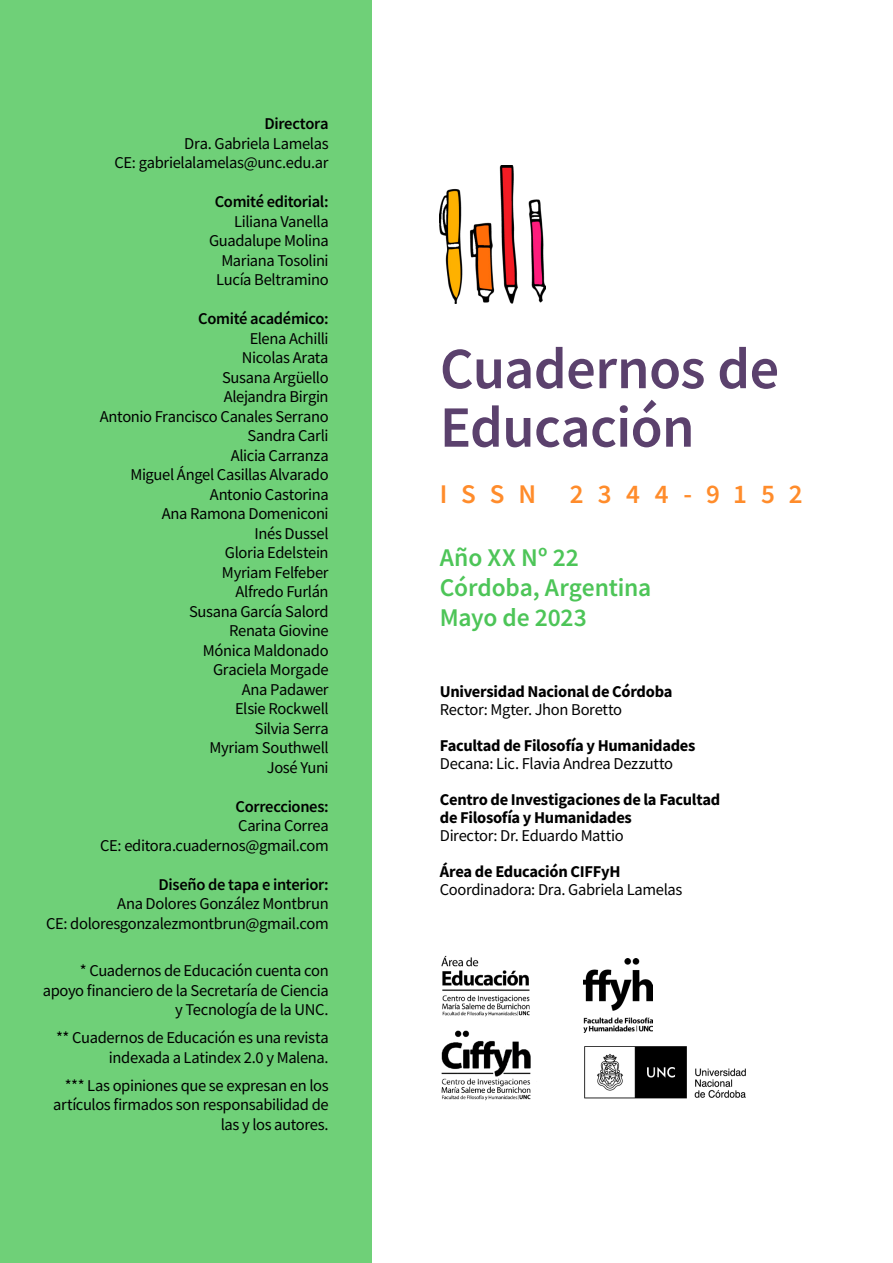
<style>
.page{position:relative;width:893px;height:1263px;background:#fff}
.page>*{position:absolute;margin:0;border:0;box-sizing:border-box;transform-origin:0 0}
.t1{font:600 58.5px/58.5px "Source Sans Pro";letter-spacing:-.01em;color:#5b416d}
.t2{font:600 27px "Source Sans Pro";letter-spacing:.52em;color:#ff8c2b}
.t3{font:600 25.5px/30px "Source Sans Pro";letter-spacing:-.005em;color:#4dc558}
.t4{font:16.5px/19.5px "Source Sans Pro";letter-spacing:-.02em;color:#000;text-align:right}
.t5{font:700 16.5px/18px "Source Sans Pro";letter-spacing:-.02em;color:#000}
.t6{font:600 16.5px "Source Sans Pro";letter-spacing:-.02em;color:#000}
</style>
<div class="page">
<div style="left:0;top:0;width:371px;height:1263px;background:#6fd078"></div>
<img style="left:440px;top:166px;width:106px;height:137px">
<img style="left:584px;top:1046px;width:162px;height:53px">
<img style="left:441px;top:1030px;width:90px;height:71px">
<img style="left:441px;top:955px;width:89px;height:62px">
<img style="left:583px;top:958px;width:69px;height:75px">
<p class="t6" style="left:264px;top:113px;width:66px">Directora</p>
<p class="t4" style="left:115px;top:133px;width:215px">Dra. Gabriela Lamelas<br>CE: gabrielalamelas@unc.edu.ar</p>
<p class="t6" style="left:215px;top:191px;width:115px">Comité editorial:</p>
<p class="t4" style="left:209px;top:211px;width:121px">Liliana Vanella<br>Guadalupe Molina<br>Mariana Tosolini<br>Lucía Beltramino</p>
<p class="t6" style="left:198px;top:308px;width:132px">Comité académico:</p>
<p class="t4" style="left:100px;top:328px;width:230px">Elena Achilli<br>Nicolas Arata<br>Susana Argüello<br>Alejandra Birgin<br>Antonio Francisco Canales Serrano<br>Sandra Carli<br>Alicia Carranza<br>Miguel Ángel Casillas Alvarado<br>Antonio Castorina<br>Ana Ramona Domeniconi<br>Inés Dussel<br>Gloria Edelstein<br>Myriam Felfeber<br>Alfredo Furlán<br>Susana García Salord<br>Renata Giovine<br>Mónica Maldonado<br>Graciela Morgade<br>Ana Padawer<br>Elsie Rockwell<br>Silvia Serra<br>Myriam Southwell<br>José Yuni</p>
<p class="t6" style="left:236px;top:795px;width:95px">Correcciones:</p>
<p class="t4" style="left:100px;top:816px;width:230px">Carina Correa<br>CE: editora.cuadernos@gmail.com</p>
<p class="t6" style="left:159px;top:873px;width:172px">Diseño de tapa e interior:</p>
<p class="t4" style="left:46px;top:894px;width:284px">Ana Dolores González Montbrun<br>CE: doloresgonzalezmontbrun@gmail.com</p>
<p class="t4" style="left:43px;top:961px;width:287px">* Cuadernos de Educación cuenta con apoyo financiero de la Secretaría de Ciencia y Tecnología de la UNC.</p>
<p class="t4" style="left:56px;top:1028px;width:274px">** Cuadernos de Educación es una revista indexada a Latindex 2.0 y Malena.</p>
<p class="t4" style="left:53px;top:1075px;width:277px">*** Las opiniones que se expresan en los artículos firmados son responsabilidad de las y los autores.</p>
<h1 class="t1" style="left:440px;top:339px;width:341px">Cuadernos de<br>Educación</h1>
<h2 class="t2" style="left:440px;top:476px;width:364px">ISSN 2344-9152</h2>
<h3 class="t3" style="left:440px;top:542px;width:213px">Año XX Nº 22<br>Córdoba, Argentina<br>Mayo de 2023</h3>
<p class="t5" style="left:440px;top:682px;width:234px">Universidad Nacional de Córdoba</p>
<p class="t4" style="left:440px;top:700px;width:184px">Rector: Mgter. Jhon Boretto</p>
<p class="t5" style="left:440px;top:736px;width:257px">Facultad de Filosofía y Humanidades</p>
<p class="t4" style="left:440px;top:754px;width:235px">Decana: Lic. Flavia Andrea Dezzutto</p>
<p class="t5" style="left:440px;top:790px;width:282px">Centro de Investigaciones de la Facultad de Filosofía y Humanidades</p>
<p class="t4" style="left:440px;top:826px;width:185px">Director: Dr. Eduardo Mattio</p>
<p class="t5" style="left:440px;top:862px;width:182px">Área de Educación CIFFyH</p>
<p class="t4" style="left:440px;top:880px;width:244px">Coordinadora: Dra. Gabriela Lamelas</p>
</div>
